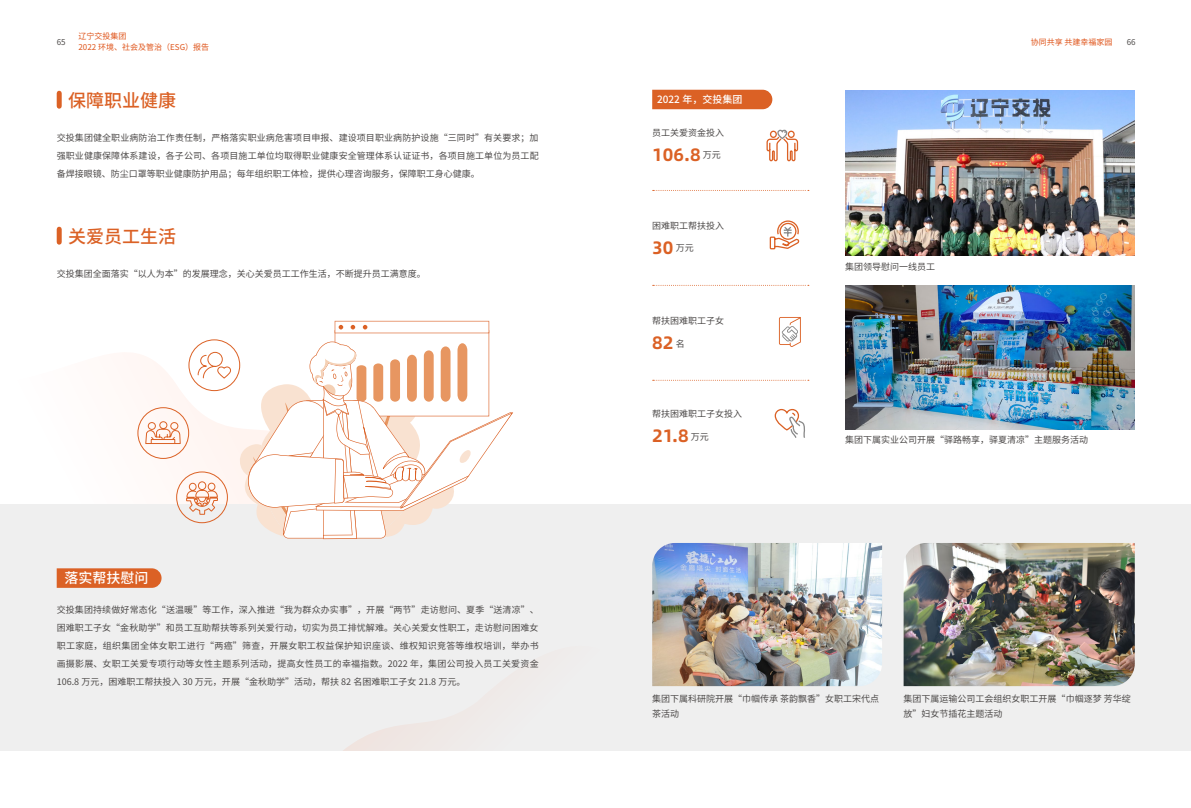
<style>
.page{position:relative;width:1191px;height:808px;background:#fff}
.page>*{position:absolute;margin:0;border:0;box-sizing:border-box;transform-origin:0 0}
.t1{font:700 18px "Alibaba Pu Hui Ti";color:#db6125}
.t2{font:500 18px "Source Han Sans SC";color:#db6125}
.t3{font:500 14px "Source Han Sans SC";color:#fff}
.t4{font:500 10px "Source Han Sans SC";color:#fff}
.t5{font:9px/18px "Source Han Sans SC";color:#4c4948;text-align:justify}
.t6{font:8px/11px "Source Han Sans SC";color:#df541a}
.t7{font:8px "Source Han Sans SC";color:#4c4948}
</style>
<div class="page">
<div style="left:0;top:505px;width:1191px;height:246px;background:#efefef"></div>
<svg style="left:343px;top:720px;width:97px;height:31px"></svg>
<div style="left:57px;top:93px;width:5px;height:13px;background:#db6125"></div>
<div style="left:57px;top:229px;width:5px;height:13px;background:#db6125"></div>
<svg style="left:57px;top:568px;width:104px;height:20px"></svg>
<img style="left:845px;top:90px;width:289px;height:166px">
<img style="left:845px;top:286px;width:289px;height:143px">
<img style="left:652px;top:543px;width:230px;height:143px">
<img style="left:903px;top:543px;width:231px;height:143px">
<svg style="left:652px;top:190px;width:157px;height:1px"></svg>
<svg style="left:652px;top:285px;width:157px;height:1px"></svg>
<svg style="left:652px;top:380px;width:157px;height:1px"></svg>
<svg style="left:769px;top:220px;width:31px;height:30px"></svg>
<svg style="left:766px;top:129px;width:32px;height:33px"></svg>
<svg style="left:145px;top:321px;width:368px;height:218px"></svg>
<svg style="left:779px;top:317px;width:22px;height:30px"></svg>
<svg style="left:774px;top:408px;width:31px;height:30px"></svg>
<div style="left:652px;top:90px;width:120px;height:19px;background:#db6125"></div>
<p class="t6" style="left:78px;top:30px;width:132px">辽宁交投集团<br>2022 环境、社会及管治（ESG）报告</p>
<p class="t7" style="left:57px;top:37px;width:10px">65</p>
<p class="t6" style="left:1030px;top:36px;width:83px">协同共享 共建幸福家园</p>
<p class="t7" style="left:1126px;top:37px;width:10px">66</p>
<h1 class="t2" style="left:68px;top:90px;width:109px">保障职业健康</h1>
<p class="t5" style="left:57px;top:129px;width:483px">交投集团健全职业病防治工作责任制，严格落实职业病危害项目申报、建设项目职业病防护设施“三同时”有关要求；加强职业健康保障体系建设，各子公司、各项目施工单位均取得职业健康安全管理体系认证证书，各项目施工单位为员工配备焊接眼镜、防尘口罩等职业健康防护用品；每年组织职工体检，提供心理咨询服务，保障职工身心健康。</p>
<h1 class="t2" style="left:68px;top:226px;width:109px">关爱员工生活</h1>
<p class="t5" style="left:57px;top:265px;width:370px">交投集团全面落实“以人为本”的发展理念，关心关爱员工工作生活，不断提升员工满意度。</p>
<h2 class="t3" style="left:65px;top:570px;width:86px">落实帮扶慰问</h2>
<p class="t5" style="left:57px;top:601px;width:483px">交投集团持续做好常态化“送温暖”等工作，深入推进“我为群众办实事”，开展“两节”走访慰问、夏季“送清凉”、困难职工子女“金秋助学”和员工互助帮扶等系列关爱行动，切实为员工排忧解难。关心关爱女性职工，走访慰问困难女职工家庭，组织集团全体女职工进行“两癌”筛查，开展女职工权益保护知识座谈、维权知识竞答等维权培训，举办书画摄影展、女职工关爱专项行动等女性主题系列活动，提高女性员工的幸福指数。2022 年，集团公司投入员工关爱资金106.8 万元，困难职工帮扶投入 30 万元，开展“金秋助学”活动，帮扶 82 名困难职工子女 21.8 万元。</p>
<p class="t4" style="left:657px;top:94px;width:87px">2022 年，交投集团</p>
<p class="t5" style="left:652px;top:124px;width:73px">员工关爱资金投入</p>
<h1 class="t1" style="left:652px;top:140px;width:70px">106.8 <sup>万元</sup></h1>
<p class="t5" style="left:652px;top:216px;width:73px">困难职工帮扶投入</p>
<h1 class="t1" style="left:652px;top:233px;width:43px">30 <sup>万元</sup></h1>
<p class="t5" style="left:652px;top:312px;width:73px">帮扶困难职工子女</p>
<h1 class="t1" style="left:652px;top:329px;width:34px">82 <sup>名</sup></h1>
<p class="t5" style="left:652px;top:405px;width:91px">帮扶困难职工子女投入</p>
<h1 class="t1" style="left:652px;top:422px;width:58px">21.8 <sup>万元</sup></h1>
<p class="t5" style="left:845px;top:258px;width:91px">集团领导慰问一线员工</p>
<p class="t5" style="left:845px;top:431px;width:244px">集团下属实业公司开展“驿路畅享，驿夏清凉”主题服务活动</p>
<p class="t5" style="left:652px;top:691px;width:229px;line-height:15px">集团下属科研院开展“巾帼传承 茶韵飘香”女职工宋代点茶活动</p>
<p class="t5" style="left:903px;top:691px;width:229px;line-height:15px">集团下属运输公司工会组织女职工开展“巾帼逐梦 芳华绽放”妇女节插花主题活动</p>
</div>
